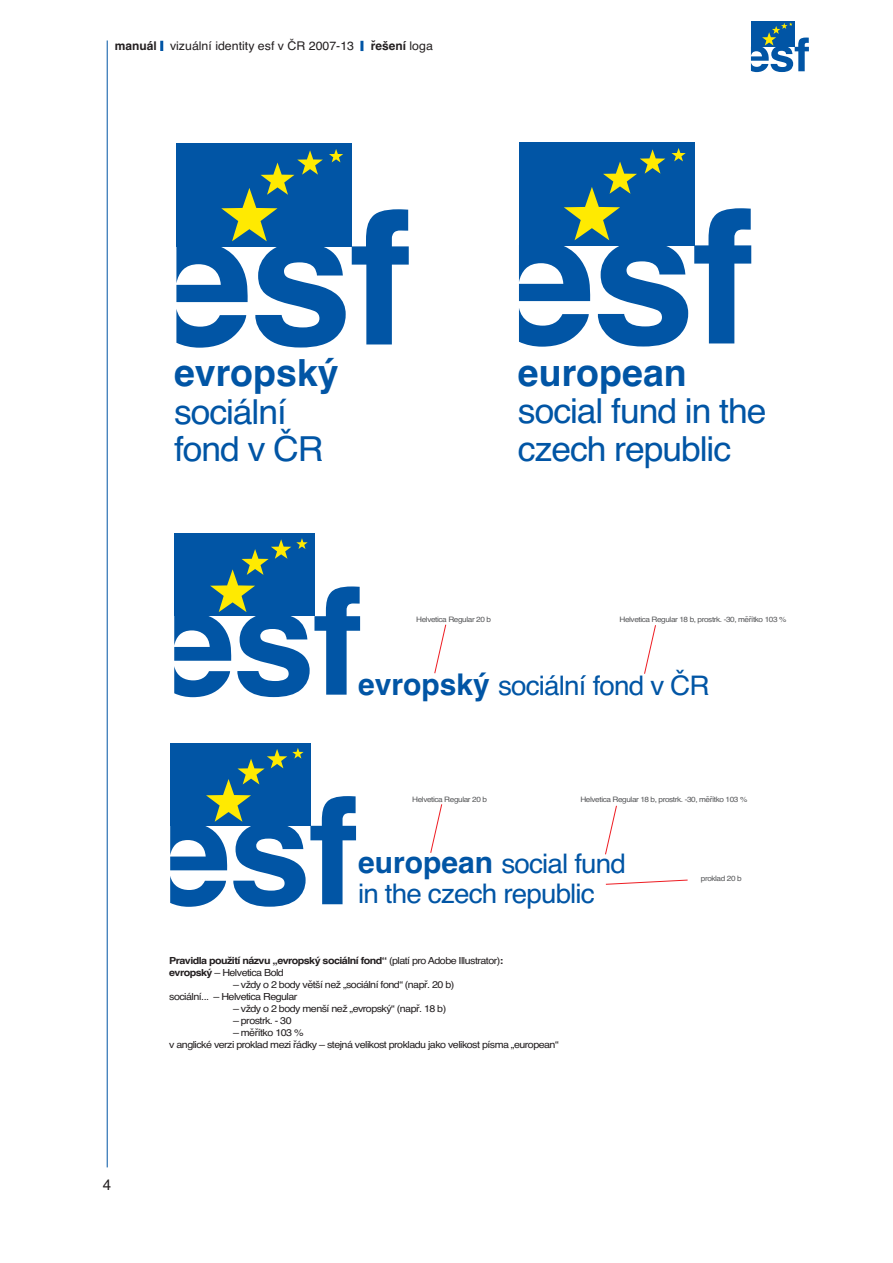
<style>
.page{position:relative;width:893px;height:1263px;background:#fff}
.page>*{position:absolute;margin:0;border:0;box-sizing:border-box;transform-origin:0 0}
.t1{font:700 37.5px "Helvetica CE";color:#0155a5}
.t2{font:34.5px/37.5px "Helvetica CE";letter-spacing:-.03em;color:#0155a5}
.t3{font:27px/30px "Helvetica CE";letter-spacing:-.03em;color:#0155a5}
.t4{font:15px "Helvetica CE";color:#231f20}
.t5{font:12px "Helvetica CE";color:#231f20}
.t6{font:700 12px "Helvetica CE";color:#231f20}
.t7{font:9.75px/12px "Helvetica CE";letter-spacing:-.05em;color:#231f20;scale:1.1 1}
.t8{font:700 9.75px/12px "Helvetica CE";letter-spacing:-.05em;color:#231f20;scale:1.1 1}
.t9{font:7.5px "Helvetica CE";letter-spacing:-.05em;color:#57585a;scale:1.1 1}
.s1{font-weight:700}
.s2{font-weight:400}
.s3{font-weight:700;font-size:30px}
</style>
<div class="page">
<hr style="left:107px;top:40px;width:1px;height:1127px;background:#0155a5">
<svg style="left:160px;top:41px;width:3px;height:10px"></svg>
<svg style="left:360px;top:41px;width:3px;height:10px"></svg>
<div style="left:751px;top:21px;width:44px;height:26px;background:#0155a5"></div>
<svg style="left:751px;top:22px;width:58px;height:50px"></svg>
<div style="left:176px;top:143px;width:176px;height:103px;background:#0155a5"></div>
<svg style="left:352px;top:209px;width:57px;height:135px"></svg>
<svg style="left:176px;top:149px;width:170px;height:199px"></svg>
<div style="left:519px;top:142px;width:175px;height:103px;background:#0155a5"></div>
<svg style="left:694px;top:208px;width:57px;height:135px"></svg>
<svg style="left:519px;top:148px;width:169px;height:199px"></svg>
<div style="left:174px;top:534px;width:141px;height:82px;background:#0155a5"></div>
<svg style="left:174px;top:538px;width:186px;height:159px"></svg>
<div style="left:170px;top:743px;width:140px;height:83px;background:#0155a5"></div>
<svg style="left:170px;top:748px;width:186px;height:159px"></svg>
<svg style="left:435px;top:625px;width:11px;height:48px"></svg>
<svg style="left:644px;top:625px;width:11px;height:49px"></svg>
<svg style="left:431px;top:804px;width:11px;height:49px"></svg>
<svg style="left:605px;top:806px;width:11px;height:48px"></svg>
<svg style="left:606px;top:880px;width:82px;height:4px"></svg>
<p class="t5" style="left:115px;top:42px;width:241px"><span class="s1">manuál</span> vizuální identity esf v ČR 2007-13</p>
<p class="t6" style="left:371px;top:42px;width:64px">řešení <span class="s2">loga</span></p>
<h1 class="t1" style="left:174px;top:359px;width:166px">evropský</h1>
<h2 class="t2" style="left:174px;top:396px;width:151px">sociální fond v ČR</h2>
<h1 class="t1" style="left:518px;top:359px;width:170px">european</h1>
<h2 class="t2" style="left:518px;top:396px;width:250px">social fund in the czech republic</h2>
<p class="t9" style="left:416px;top:617px;width:69px">Helvetica Regular 20 b</p>
<p class="t9" style="left:619px;top:616px;width:153px">Helvetica Regular 18 b, prostrk. -30, měřítko 103 %</p>
<h3 class="t3" style="left:358px;top:673px;width:353px"><span class="s3">evropský</span> sociální fond v ČR</h3>
<p class="t9" style="left:412px;top:796px;width:69px">Helvetica Regular 20 b</p>
<p class="t9" style="left:580px;top:797px;width:153px">Helvetica Regular 18 b, prostrk. -30, měřítko 103 %</p>
<h3 class="t4" style="left:103px;top:1179px;width:10px">4</h3>
<h3 class="t3" style="left:358px;top:851px;width:269px"><span class="s3">european</span> social fund in the czech republic</h3>
<p class="t8" style="left:169px;top:956px;width:305px">Pravidla použití názvu „evropský sociální fond“ <span class="s2">(platí pro Adobe Illustrator)</span>: evropský <span class="s2">– Helvetica Bold</span></p>
<p class="t7" style="left:169px;top:980px;width:261px;text-indent:64px">– vždy o 2 body větší než „sociální fond“ (např. 20 b) sociální... – Helvetica Regular</p>
<p class="t7" style="left:233px;top:1004px;width:195px">– vždy o 2 body menší než „evropský“ (např. 18 b)</p>
<p class="t7" style="left:233px;top:1016px;width:55px">– prostrk. - 30</p>
<p class="t7" style="left:169px;top:1028px;width:355px;text-indent:64px">– měřítko 103 %<br>v anglické verzi proklad mezi řádky – stejná velikost prokladu jako velikost písma „european“</p>
<p class="t9" style="left:701px;top:876px;width:39px">proklad 20 b</p>
</div>
